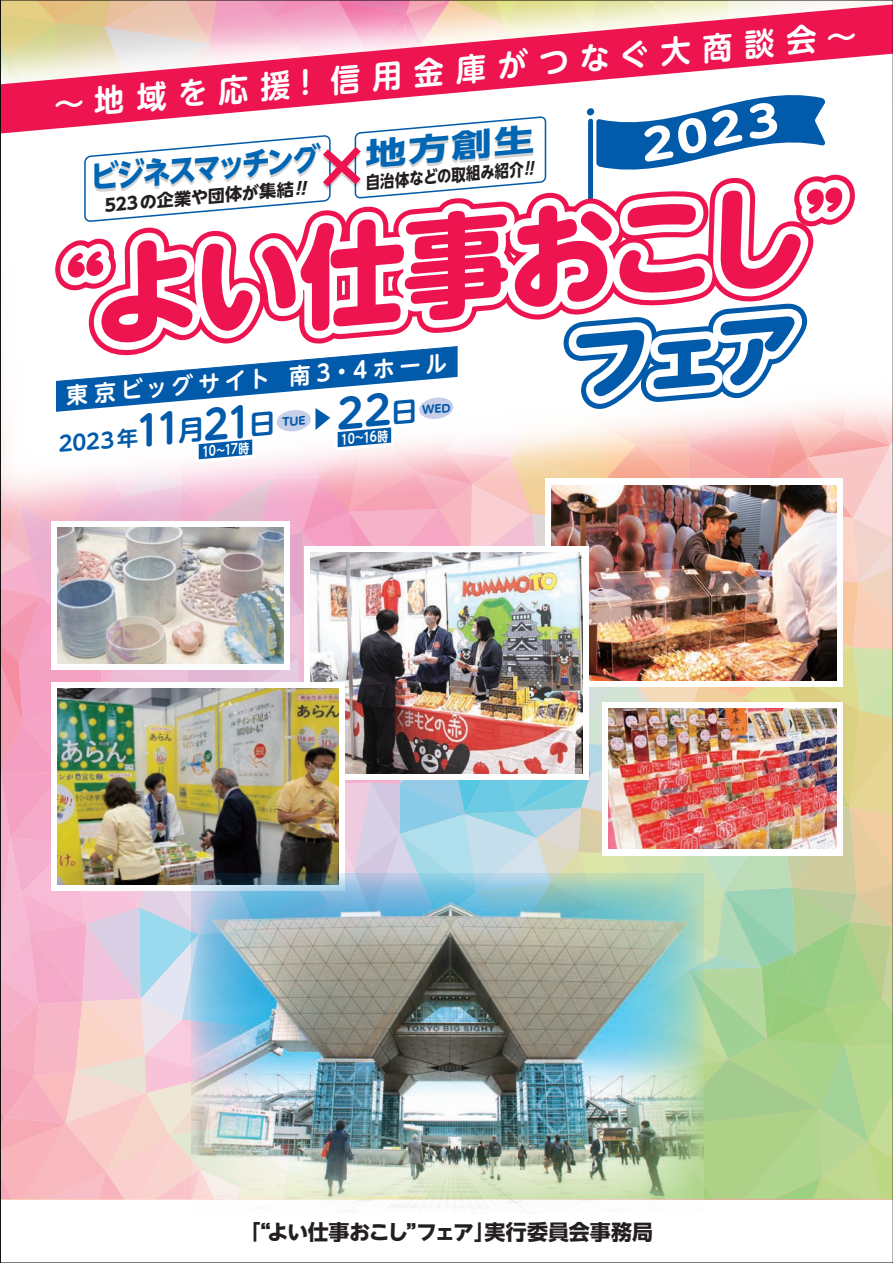
<style>
.page{position:relative;width:893px;height:1263px;background:#fff}
.page>*{position:absolute;margin:0;border:0;box-sizing:border-box;transform-origin:0 0}
.t1{font:800 111.6px "UD Shin M Go Pr 6 N";color:#ed1450;scale:.96 1}
.t2{font:700 31.2px "UD Shin M Go Pr 6 N De";color:#fff;scale:.96 1}
.t3{font:700 30.9px "UD Shin Go NT Pr 6 N";color:#0166b3;scale:.92 1}
.t4{font:700 30.9px "UD Shin Go NT Pr 6 N";color:#0166b3;scale:1.32 1}
.t5{font:700 22.35px "UD Shin M Go Pr 6 N De";color:#fff;scale:.96 1}
.t6{font:700 21px "UD Shin Go NT Pr 6 N";letter-spacing:-.015em;color:#231f20}
.t7{font:700 20.85px "UD Shin M Go Pr 6 N De";color:#015aaa}
.t8{font:700 16.95px "UD Shin Go NT Pr 6 N";color:#231f20}
.t9{font:700 16.95px "UD Shin Go NT Pr 6 N";color:#231f20;scale:.85 1}
.t10{font:700 13.35px "UD Shin M Go Pr 6 N De";color:#fff;scale:.81 1}
.s1{font-size:40.2px}
.s2{font-size:26.85px}
</style>
<div class="page">
<img style="left:0;top:0;width:893px;height:1263px">
<p class="t2" style="left:51px;top:79px;width:840px;rotate:-5deg">～ 地域を応援 ! 信用金庫がつなぐ大商談会 ～</p>
<p class="t4" style="left:363px;top:129px;width:130px;rotate:-5deg">地方創生</p>
<p class="t3" style="left:87px;top:153px;width:253px;rotate:-5deg">ビジネスマッチング</p>
<p class="t9" style="left:364px;top:169px;width:212px;rotate:-5deg">自治体などの取組み紹介!!</p>
<p class="t8" style="left:103px;top:192px;width:216px;rotate:-5deg">523の企業や団体が集結 !!</p>
<p class="t1" style="left:55px;top:202px;width:816px;rotate:-5deg"><sup>“</sup>よい仕事おこし<sup>”</sup></p>
<p class="t5" style="left:64px;top:377px;width:399px;rotate:-5deg">東京ビッグサイト 南3・4ホール</p>
<p class="t7" style="left:56px;top:427px;width:220px;rotate:-5deg">2023 年<span class="s1">11</span><span class="s2">月</span><span class="s1">21</span><span class="s2">日</span></p>
<p class="t10" style="left:339px;top:428px;width:60px;rotate:-5deg">10~16時</p>
<p class="t10" style="left:201px;top:440px;width:60px;rotate:-5deg">10~17時</p>
<p class="t6" style="left:239px;top:1215px;width:415px">「“よい仕事おこし”フェア」実行委員会事務局</p>
</div>
